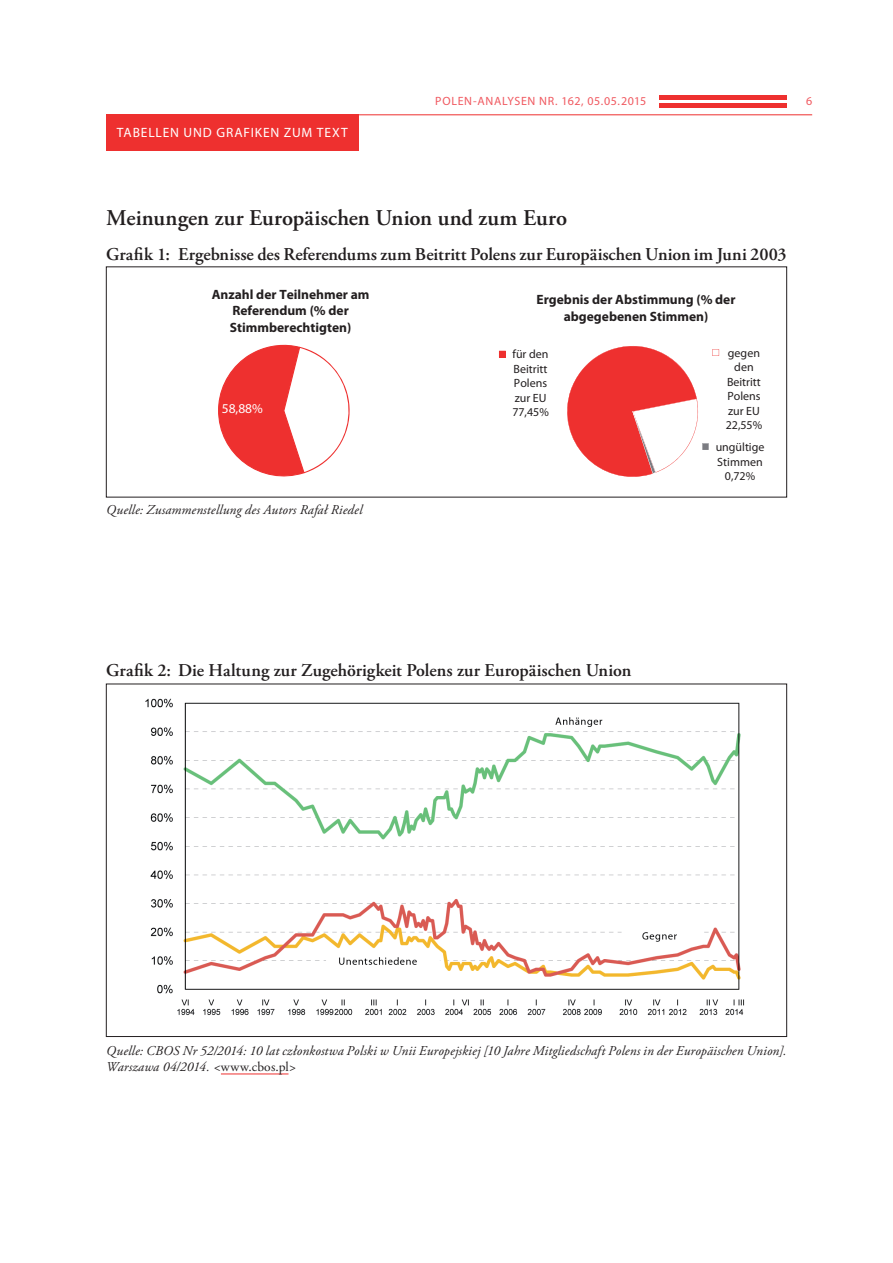
<style>
.page{position:relative;width:893px;height:1263px;background:#fff}
.page>*{position:absolute;margin:0;border:0;box-sizing:border-box;transform-origin:0 0}
.t1{font:600 22.5px "Adobe Garamond Pro";color:#231f20}
.t2{font:600 18px "Adobe Garamond Pro";color:#231f20}
.t3{font:italic 13.5px/16.2px "Adobe Garamond Pro";letter-spacing:.01em;color:#231f20}
.t4{font:700 13.5px/16.8px "Myriad Pro";color:#231f20;text-align:center}
.t5{font:13.5px "Myriad Pro";letter-spacing:.07em;color:#fff}
.t6{font:12px/14.4px "Myriad Pro";color:#231f20;text-align:center}
.t7{font:12px "Myriad Pro";letter-spacing:.05em;color:#f05960}
.s1{font-style:normal}
</style>
<div class="page">
<div style="left:659px;top:103px;width:128px;height:5px;background:#ee302f"></div>
<hr style="left:659px;top:96px;width:128px;height:4px;background:#ee302f">
<hr style="left:106px;top:114px;width:706px;height:1px;background:#ee302f">
<div style="left:106px;top:115px;width:253px;height:36px;background:#ee302f"></div>
<svg style="left:218px;top:344px;width:132px;height:133px"></svg>
<svg style="left:499px;top:351px;width:7px;height:7px"></svg>
<svg style="left:567px;top:346px;width:152px;height:131px"></svg>
<img style="left:145px;top:698px;width:600px;height:317px">
<hr style="left:221px;top:1074px;width:68px;height:1px;background:#ee302f">
<p class="t5" style="left:117px;top:125px;width:33px">Tabellen</p>
<p class="t5" style="left:183px;top:125px;width:51px">und Graf</p>
<p class="t5" style="left:251px;top:125px;width:97px">iken zum Text</p>
<p class="t7" style="left:435px;top:94px;width:212px">POLEN-ANALYSEN NR. 162, 05.05.2015</p>
<p class="t7" style="left:806px;top:94px;width:8px">6</p>
<h1 class="t1" style="left:106px;top:205px;width:462px">Meinungen zur Europäischen Union und zum Euro</h1>
<h2 class="t2" style="left:106px;top:244px;width:682px">Grafik 1: Ergebnisse des Referendums zum Beitritt Polens zur Europäischen Union im Juni 2003</h2>
<p class="t4" style="left:212px;top:285px;width:159px">Anzahl der Teilnehmer am<br>Referendum (% der<br>Stimmberechtigten)</p>
<p class="t5" style="left:222px;top:401px;width:43px">58,88%</p>
<p class="t3" style="left:106px;top:502px;width:258px">Quelle: Zusammenstellung des Autors Rafał Riedel</p>
<p class="t4" style="left:537px;top:290px;width:200px">Ergebnis der Abstimmung (% der abgegebenen Stimmen)</p>
<p class="t6" style="left:512px;top:347px;width:38px;text-align:left">für den<br>Beitritt<br>Polens zur EU<br>77,45%</p>
<p class="t6" style="left:726px;top:345px;width:38px">gegen den<br>Beitritt<br>Polens zur EU<br>22,55%</p>
<p class="t6" style="left:716px;top:440px;width:50px">ungültige<br>Stimmen<br>0,72%</p>
<h2 class="t2" style="left:106px;top:660px;width:526px">Grafik 2: Die Haltung zur Zugehörigkeit Polens zur Europäischen Union</h2>
<p class="t3" style="left:106px;top:1043px;width:682px">Quelle: CBOS Nr 52/2014: 10 lat członkostwa Polski w Unii Europejskiej [10 Jahre Mitgliedschaft Polens in der Europäischen Union].<br>Warszawa 04/2014. &lt;<span class="s1">www.cbos.pl</span>&gt;</p>
</div>
